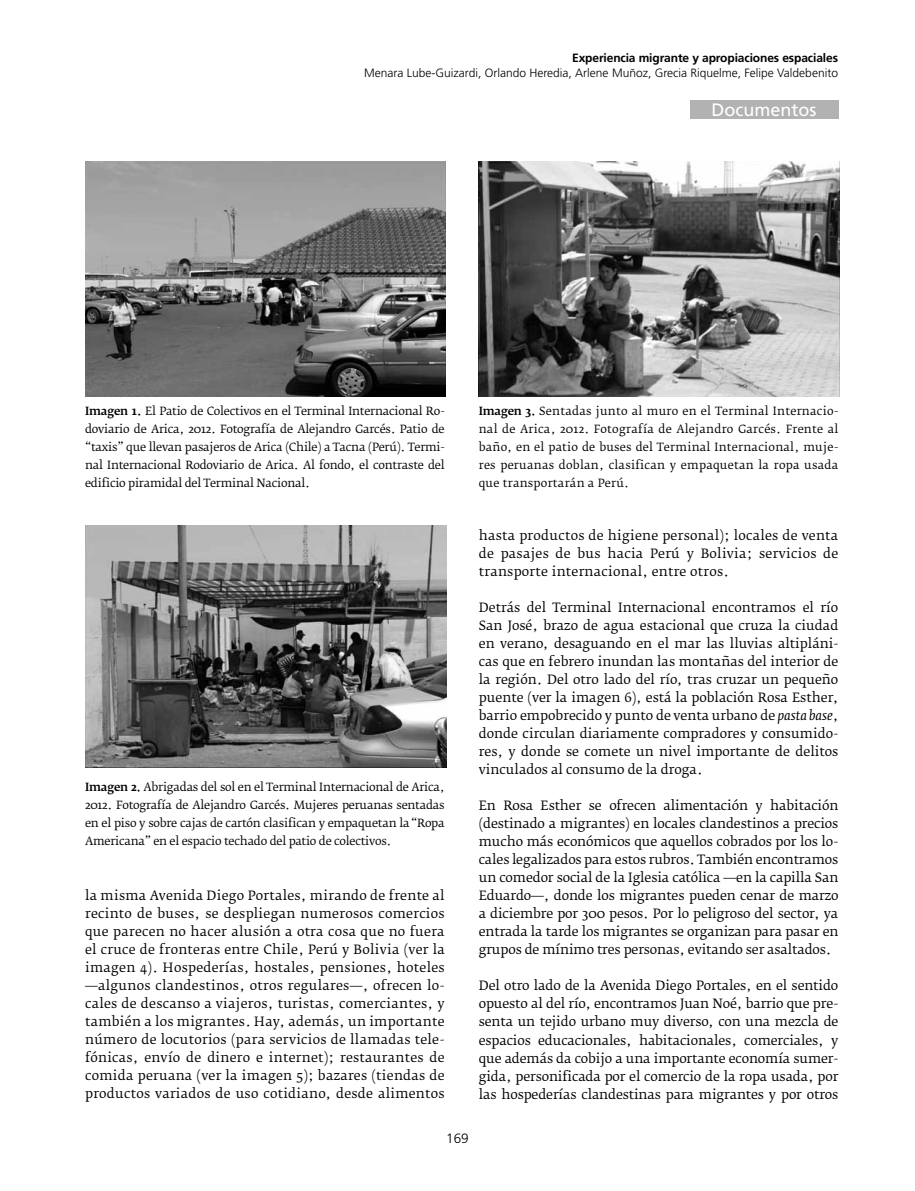
<style>
.page{position:relative;width:915px;height:1191px;background:#fff}
.page>*{position:absolute;margin:0;border:0;box-sizing:border-box;transform-origin:0 0}
.t1{font:18px "Frutiger LT Std";color:#fff}
.t2{font:300 13.5px "Frutiger LT Std";color:#000}
.t3{font:12.75px/18px "Fedra Serif B";color:#000;text-align:justify}
.t4{font:300 12px "Frutiger LT Std";color:#000}
.t5{font:700 12px "Frutiger LT Std";letter-spacing:-.01em;color:#000}
.t6{font:11.25px/18px "Fedra Serif B";letter-spacing:-.02em;color:#000;text-align:justify}
.s1{font-weight:500}
.s2{font-style:italic}
</style>
<div class="page">
<img style="left:85px;top:162px;width:360px;height:234px">
<img style="left:478px;top:162px;width:361px;height:234px">
<img style="left:85px;top:525px;width:361px;height:242px">
<div style="left:689px;top:100px;width:149px;height:18px;background:#b3b2b2"></div>
<p class="t5" style="left:572px;top:51px;width:267px">Experiencia migrante y apropiaciones espaciales</p>
<p class="t4" style="left:364px;top:66px;width:475px">Menara Lube-Guizardi, Orlando Heredia, Arlene Muñoz, Grecia Riquelme, Felipe Valdebenito</p>
<h1 class="t1" style="left:711px;top:99px;width:106px">Documentos</h1>
<p class="t6" style="left:85px;top:402px;width:361px"><span class="s1">Imagen 1.</span> El Patio de Colectivos en el Terminal Internacional Ro&shy;doviario de Arica, 2012. Fotografía de Alejandro Garcés. Patio de “taxis” que llevan pasajeros de Arica (Chile) a Tacna (Perú). Termi&shy;nal Internacional Rodoviario de Arica. Al fondo, el contraste del edificio piramidal del Terminal Nacional.</p>
<p class="t6" style="left:478px;top:402px;width:361px"><span class="s1">Imagen 3.</span> Sentadas junto al muro en el Terminal Internacio&shy;nal de Arica, 2012. Fotografía de Alejandro Garcés. Frente al baño, en el patio de buses del Terminal Internacional, muje&shy;res peruanas doblan, clasifican y empaquetan la ropa usada que transportarán a Perú.</p>
<p class="t6" style="left:85px;top:778px;width:361px"><span class="s1">Imagen 2.</span> Abrigadas del sol en el Terminal Internacional de Arica, 2012. Fotografía de Alejandro Garcés. Mujeres peruanas sentadas en el piso y sobre cajas de cartón clasifican y empaquetan la “Ropa Americana” en el espacio techado del patio de colectivos.</p>
<p class="t3" style="left:85px;top:887px;width:361px">la misma Avenida Diego Portales, mirando de frente al recinto de buses, se despliegan numerosos comercios que parecen no hacer alusión a otra cosa que no fuera el cruce de fronteras entre Chile, Perú y Bolivia (ver la imagen 4). Hospederías, hostales, pensiones, hoteles —algunos clandestinos, otros regulares—, ofrecen lo&shy;cales de descanso a viajeros, turistas, comerciantes, y también a los migrantes. Hay, además, un importante número de locutorios (para servicios de llamadas tele&shy;fónicas, envío de dinero e internet); restaurantes de comida peruana (ver la imagen 5); bazares (tiendas de productos variados de uso cotidiano, desde alimentos</p>
<p class="t3" style="left:478px;top:527px;width:361px">hasta productos de higiene personal); locales de venta de pasajes de bus hacia Perú y Bolivia; servicios de transporte internacional, entre otros.</p>
<p class="t3" style="left:478px;top:599px;width:361px">Detrás del Terminal Internacional encontramos el río San José, brazo de agua estacional que cruza la ciudad en verano, desaguando en el mar las lluvias altipláni&shy;cas que en febrero inundan las montañas del interior de la región. Del otro lado del río, tras cruzar un pequeño puente (ver la imagen 6), está la población Rosa Esther, barrio empobrecido y punto de venta urbano de <span class="s2">pasta base</span>, donde circulan diariamente compradores y consumido&shy;res, y donde se comete un nivel importante de delitos vinculados al consumo de la droga.</p>
<p class="t3" style="left:478px;top:797px;width:361px">En Rosa Esther se ofrecen alimentación y habitación (destinado a migrantes) en locales clandestinos a precios mucho más económicos que aquellos cobrados por los lo&shy;cales legalizados para estos rubros. También encontramos un comedor social de la Iglesia católica —en la capilla San Eduardo—, donde los migrantes pueden cenar de marzo a diciembre por 300 pesos. Por lo peligroso del sector, ya entrada la tarde los migrantes se organizan para pasar en grupos de mínimo tres personas, evitando ser asaltados.</p>
<p class="t3" style="left:478px;top:977px;width:361px">Del otro lado de la Avenida Diego Portales, en el sentido opuesto al del río, encontramos Juan Noé, barrio que pre&shy;senta un tejido urbano muy diverso, con una mezcla de espacios educacionales, habitacionales, comerciales, y que además da cobijo a una importante economía sumer&shy;gida, personificada por el comercio de la ropa usada, por las hospederías clandestinas para migrantes y por otros</p>
<p class="t2" style="left:446px;top:1130px;width:24px">169</p>
</div>
